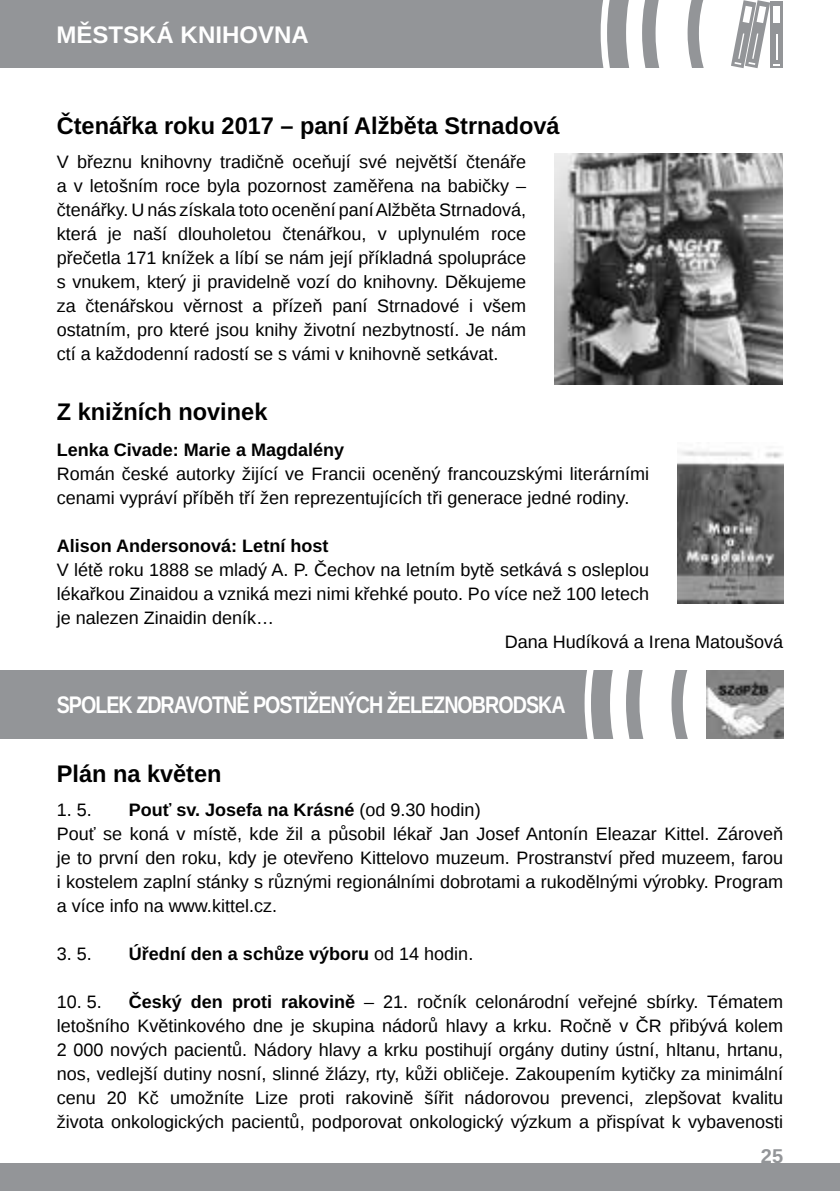
<style>
.page{position:relative;width:840px;height:1191px;background:#fff}
.page>*{position:absolute;margin:0;border:0;box-sizing:border-box;transform-origin:0 0}
.t1{font:700 24px "Liberation Sans";color:#000}
.t2{font:700 24px "Liberation Sans";letter-spacing:-.05em;color:#fff;scale:.82 1}
.t3{font:700 24px "Liberation Sans";letter-spacing:-.05em;color:#fff}
.t4{font:700 20px "Liberation Sans";color:#939598}
.t5{font:18px/24px "Liberation Sans";color:#000;text-align:justify}
.t6{font:700 18px "Liberation Sans";color:#000}
.s1{font-weight:700}
.s2{font-weight:400}
</style>
<div class="page">
<div style="left:0;top:1163px;width:839px;height:28px;background:#939598"></div>
<div style="left:0;top:670px;width:697px;height:68px;background:#939598"></div>
<svg style="left:711px;top:550px;width:73px;height:189px"></svg>
<svg style="left:581px;top:603px;width:130px;height:136px"></svg>
<img style="left:705px;top:670px;width:77px;height:68px">
<div style="left:0;top:0;width:729px;height:68px;background:#939598"></div>
<svg style="left:597px;top:0;width:186px;height:184px"></svg>
<img style="left:554px;top:154px;width:228px;height:230px">
<img style="left:677px;top:451px;width:105px;height:152px">
<h1 class="t3" style="left:56px;top:19px;width:54px">MĚSTSKÁ</h1>
<h1 class="t3" style="left:180px;top:19px;width:17px">KNIHOVNA</h1>
<h1 class="t1" style="left:57px;top:109px;width:504px">Čtenářka roku 2017 – paní Alžběta Strnadová</h1>
<p class="t5" style="left:57px;top:151px;width:470px">V březnu knihovny tradičně oceňují své největší čtenáře a v letošním roce byla pozornost zaměřena na babičky – čtenářky. U nás získala toto ocenění paní Alžběta Strnadová, která je naší dlouholetou čtenářkou, v uplynulém roce přečetla 171 knížek a líbí se nám její příkladná spolupráce s vnukem, který ji pravidelně vozí do knihovny. Děkujeme za čtenářskou věrnost a přízeň paní Strnadové i všem ostatním, pro které jsou knihy životní nezbytností. Je nám ctí a každodenní radostí se s vámi v knihovně setkávat.</p>
<h1 class="t1" style="left:57px;top:395px;width:212px">Z knižních novinek</h1>
<p class="t6" style="left:57px;top:437px;width:289px">Lenka Civade: Marie a Magdalény</p>
<p class="t5" style="left:57px;top:462px;width:593px">Román české autorky žijící ve Francii oceněný francouzskými literárními cenami vypráví příběh tří žen reprezentujících tři generace jedné rodiny.</p>
<p class="t6" style="left:57px;top:533px;width:273px">Alison Andersonová: Letní host</p>
<p class="t5" style="left:57px;top:558px;width:593px">V létě roku 1888 se mladý A. P. Čechov na letním bytě setkává s osleplou</p>
<p class="t5" style="left:57px;top:582px;width:593px">lékařkou Zinaidou a vzniká mezi nimi křehké pouto. Po více než 100 letech</p>
<p class="t5" style="left:57px;top:606px;width:219px">je nalezen Zinaidin deník…</p>
<p class="t5" style="left:504px;top:630px;width:280px">Dana Hudíková a Irena Matoušová</p>
<h1 class="t2" style="left:57px;top:688px;width:17px">SPOLEK</h1>
<h1 class="t2" style="left:136px;top:688px;width:17px">ZDRAVOTN</h1>
<h1 class="t2" style="left:236px;top:688px;width:35px">Ě POSTI</h1>
<h1 class="t2" style="left:307px;top:688px;width:30px">ŽENÝCH</h1>
<h1 class="t2" style="left:386px;top:688px;width:30px">ŽELEZNO</h1>
<h1 class="t2" style="left:471px;top:688px;width:34px">BRODSKA</h1>
<h1 class="t1" style="left:57px;top:757px;width:166px">Plán na květen</h1>
<p class="t5" style="left:57px;top:799px;width:727px;text-align:left;text-indent:72px"><span class="s1">Pouť sv. Josefa na Krásné</span> (od 9.30 hodin)<br>Pouť se koná v místě, kde žil a působil lékař Jan Josef Antonín Eleazar Kittel. Zároveň je to první den roku, kdy je otevřeno Kittelovo muzeum. Prostranství před muzeem, farou i kostelem zaplní stánky s různými regionálními dobrotami a rukodělnými výrobky. Program a více info na www.kittel.cz.</p>
<p class="t5" style="left:57px;top:943px;width:37px">3. 5.</p>
<p class="t6" style="left:129px;top:941px;width:346px">Úřední den a schůze výboru <span class="s2">od 14 hodin.</span></p>
<p class="t5" style="left:57px;top:991px;width:47px">10. 5.</p>
<p class="t5" style="left:57px;top:799px;width:37px">1. 5.</p>
<p class="t5" style="left:57px;top:991px;width:727px;text-indent:72px"><span class="s1">Český den proti rakovině</span> – 21. ročník celonárodní veřejné sbírky. Tématem letošního Květinkového dne je skupina nádorů hlavy a krku. Ročně v ČR přibývá kolem 2 000 nových pacientů. N ádory hlavy a krku postihují orgány dutiny ústní, hltanu, hrtanu, nos, vedlejší dutiny nosní, slinné žlázy, rty, kůži obličeje. Zakoupením kytičky za minimální cenu 20 Kč umožníte Lize proti rakovině šířit nádorovou prevenci, zlepšovat kvalitu života onkologických pacientů, podporovat onkologický výzkum a přispívat k vybavenosti</p>
<p class="t4" style="left:760px;top:1142px;width:24px">25</p>
</div>
